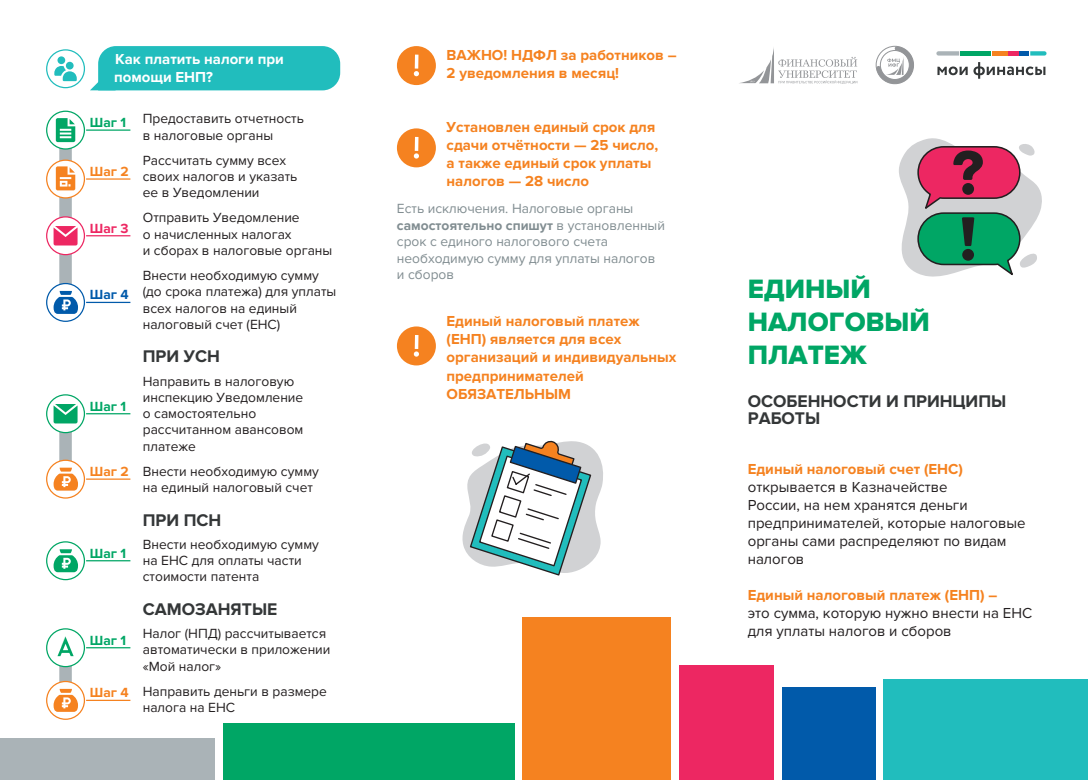
<style>
.page{position:relative;width:1088px;height:780px;background:#fff}
.page>*{position:absolute;margin:0;border:0;box-sizing:border-box;transform-origin:0 0}
.t1{font:27.5px/33px "Proxima Nova Extrabld";color:#00a665}
.t2{font:700 17.5px/17.5px "Proxima Nova";color:#343738}
.t3{font:700 15px/18px "Proxima Nova";color:#f58220}
.t4{font:15px/18px "Proxima Nova";color:#231f20}
.t5{font:700 15px/18px "Proxima Nova";color:#fff}
.t6{font:13.75px/16.2px "Proxima Nova";color:#231f20}
.t7{font:13.75px/16.5px "Proxima Nova";color:#818d91}
.t8{font:700 13.75px "Proxima Nova";color:#00a665}
.t9{font:700 13.75px "Proxima Nova";color:#f58220}
.t10{font:700 13.75px "Proxima Nova";color:#ed2762}
.t11{font:700 13.75px "Proxima Nova";color:#015aaa}
.s1{font-weight:700}
</style>
<div class="page">
<div style="left:59px;top:130px;width:13px;height:176px;background:#aab3b7"></div>
<div style="left:59px;top:406px;width:13px;height:87px;background:#aab3b7"></div>
<div style="left:59px;top:642px;width:13px;height:73px;background:#aab3b7"></div>
<div style="left:0;top:738px;width:215px;height:42px;background:#aab3b7"></div>
<div style="left:223px;top:723px;width:291px;height:57px;background:#00a665"></div>
<div style="left:522px;top:618px;width:149px;height:162px;background:#f58220"></div>
<div style="left:679px;top:665px;width:95px;height:115px;background:#ed2762"></div>
<div style="left:782px;top:687px;width:94px;height:93px;background:#015aaa"></div>
<div style="left:884px;top:679px;width:204px;height:101px;background:#21bdbd"></div>
<svg style="left:54px;top:56px;width:23px;height:25px"></svg>
<div style="left:46px;top:49px;width:39px;height:39px;border:1px solid #21bdbd;border-radius:50%"></div>
<svg style="left:397px;top:46px;width:39px;height:39px"></svg>
<svg style="left:397px;top:128px;width:39px;height:39px"></svg>
<svg style="left:397px;top:326px;width:39px;height:39px"></svg>
<svg style="left:937px;top:62px;width:108px;height:17px"></svg>
<svg style="left:936px;top:51px;width:23px;height:5px"></svg>
<div style="left:960px;top:51px;width:31px;height:5px;background:#00a665"></div>
<div style="left:992px;top:51px;width:15px;height:5px;background:#f58220"></div>
<div style="left:1008px;top:51px;width:10px;height:5px;background:#ed2762"></div>
<div style="left:1019px;top:51px;width:10px;height:5px;background:#015aaa"></div>
<svg style="left:1030px;top:51px;width:16px;height:5px"></svg>
<svg style="left:875px;top:45px;width:39px;height:40px"></svg>
<svg style="left:739px;top:48px;width:118px;height:36px"></svg>
<svg style="left:899px;top:138px;width:143px;height:139px"></svg>
<div style="left:962px;top:183px;width:12px;height:12px;background:#231f20;border-radius:50%"></div>
<div style="left:962px;top:249px;width:12px;height:12px;background:#231f20;border-radius:50%"></div>
<svg style="left:462px;top:440px;width:141px;height:136px"></svg>
<svg style="left:90px;top:46px;width:250px;height:44px;background:#2bc0c0"></svg>
<svg style="left:47px;top:111px;width:37px;height:38px"></svg>
<div style="left:46px;top:111px;width:39px;height:39px;border:1px solid #00a665;border-radius:50%"></div>
<svg style="left:56px;top:118px;width:19px;height:24px"></svg>
<hr style="left:86px;top:129px;width:44px;height:2px;background:#00a665">
<svg style="left:47px;top:160px;width:37px;height:38px"></svg>
<div style="left:46px;top:159px;width:39px;height:39px;border:1px solid #f58220;border-radius:50%"></div>
<hr style="left:86px;top:178px;width:44px;height:2px;background:#f58220">
<svg style="left:56px;top:166px;width:19px;height:24px"></svg>
<svg style="left:47px;top:217px;width:37px;height:37px"></svg>
<div style="left:46px;top:216px;width:39px;height:39px;border:1px solid #ed2762;border-radius:50%"></div>
<hr style="left:86px;top:235px;width:44px;height:1px;background:#ed2762">
<svg style="left:54px;top:226px;width:24px;height:19px"></svg>
<svg style="left:47px;top:395px;width:37px;height:37px"></svg>
<div style="left:46px;top:394px;width:39px;height:39px;border:1px solid #00a665;border-radius:50%"></div>
<hr style="left:86px;top:413px;width:44px;height:1px;background:#00a665">
<svg style="left:54px;top:404px;width:24px;height:19px"></svg>
<svg style="left:47px;top:283px;width:37px;height:38px"></svg>
<div style="left:46px;top:283px;width:39px;height:39px;border:1px solid #015aaa;border-radius:50%"></div>
<hr style="left:86px;top:302px;width:44px;height:1px;background:#015aaa">
<svg style="left:54px;top:291px;width:24px;height:23px"></svg>
<svg style="left:47px;top:542px;width:37px;height:37px"></svg>
<div style="left:46px;top:541px;width:39px;height:39px;border:1px solid #00a665;border-radius:50%"></div>
<hr style="left:86px;top:560px;width:44px;height:1px;background:#00a665">
<svg style="left:54px;top:549px;width:24px;height:23px"></svg>
<svg style="left:47px;top:681px;width:37px;height:38px"></svg>
<div style="left:46px;top:680px;width:39px;height:39px;border:1px solid #f58220;border-radius:50%"></div>
<hr style="left:86px;top:699px;width:44px;height:2px;background:#f58220">
<svg style="left:54px;top:688px;width:24px;height:23px"></svg>
<svg style="left:47px;top:460px;width:37px;height:38px"></svg>
<div style="left:46px;top:459px;width:39px;height:39px;border:1px solid #f58220;border-radius:50%"></div>
<hr style="left:86px;top:478px;width:44px;height:1px;background:#f58220">
<svg style="left:54px;top:467px;width:24px;height:23px"></svg>
<div style="left:47px;top:628px;width:37px;height:38px;background:#fff;border-radius:50%"></div>
<div style="left:46px;top:628px;width:39px;height:39px;border:1px solid #00a665;border-radius:50%"></div>
<hr style="left:86px;top:647px;width:44px;height:1px;background:#00a665">
<svg style="left:57px;top:636px;width:17px;height:20px"></svg>
<p class="t5" style="left:114px;top:50px;width:171px">Как платить налоги при помощи ЕНП?</p>
<p class="t8" style="left:90px;top:114px;width:38px">Шаг 1</p>
<p class="t9" style="left:90px;top:163px;width:40px">Шаг 2</p>
<p class="t6" style="left:143px;top:111px;width:163px">Предоставить отчетность в налоговые органы</p>
<p class="t6" style="left:143px;top:152px;width:156px">Рассчитать сумму всех своих налогов и указать ее в Уведомлении</p>
<p class="t6" style="left:143px;top:210px;width:191px">Отправить Уведомление<br>о начисленных налогах<br>и сборах в налоговые органы</p>
<p class="t6" style="left:143px;top:267px;width:195px">Внести необходимую сумму (до срока платежа) для уплаты всех налогов на единый налоговый счет (ЕНС)</p>
<p class="t2" style="left:143px;top:348px;width:79px">ПРИ УСН</p>
<p class="t6" style="left:143px;top:373px;width:162px">Направить в налоговую инспекцию Уведомление о самостоятельно рассчитанном авансовом платеже</p>
<p class="t6" style="left:143px;top:463px;width:178px">Внести необходимую сумму на единый налоговый счет</p>
<p class="t2" style="left:143px;top:511px;width:80px">ПРИ ПСН</p>
<p class="t6" style="left:143px;top:536px;width:178px">Внести необходимую сумму на ЕНС для оплаты части стоимости патента</p>
<p class="t2" style="left:143px;top:600px;width:136px">САМОЗАНЯТЫЕ</p>
<p class="t6" style="left:143px;top:625px;width:189px">Налог (НПД) рассчитывается автоматически в приложении «Мой налог»</p>
<p class="t6" style="left:143px;top:683px;width:186px">Направить деньги в размере налога на ЕНС</p>
<p class="t10" style="left:90px;top:220px;width:40px">Шаг 3</p>
<p class="t11" style="left:90px;top:287px;width:40px">Шаг 4</p>
<p class="t8" style="left:90px;top:398px;width:38px">Шаг 1</p>
<p class="t9" style="left:90px;top:463px;width:40px">Шаг 2</p>
<p class="t8" style="left:90px;top:545px;width:38px">Шаг 1</p>
<p class="t8" style="left:90px;top:632px;width:38px">Шаг 1</p>
<p class="t9" style="left:90px;top:684px;width:40px">Шаг 4</p>
<p class="t3" style="left:446px;top:47px;width:232px">ВАЖНО! НДФЛ за работников –<br>2 уведомления в месяц!</p>
<p class="t3" style="left:446px;top:118px;width:213px">Установлен единый срок для сдачи отчётности — 25 число, а также единый срок уплаты налогов — 28 число</p>
<p class="t7" style="left:397px;top:200px;width:270px">Есть исключения. Налоговые органы <span class="s1">самостоятельно спишут</span> в установленный срок с единого налогового счета необходимую сумму для уплаты налогов и сборов</p>
<p class="t3" style="left:446px;top:313px;width:231px">Единый налоговый платеж (ЕНП) является для всех организаций и индивидуальных предпринимателей<br>ОБЯЗАТЕЛЬНЫМ</p>
<h1 class="t1" style="left:748px;top:273px;width:184px">ЕДИНЫЙ<br>НАЛОГОВЫЙ<br>ПЛАТЕЖ</h1>
<p class="t2" style="left:748px;top:392px;width:260px">ОСОБЕННОСТИ И ПРИНЦИПЫ<br>РАБОТЫ</p>
<p class="t3" style="left:748px;top:460px;width:217px">Единый налоговый счет (ЕНС)</p>
<p class="t4" style="left:748px;top:478px;width:279px">открывается в Казначействе<br>России, на нем хранятся деньги предпринимателей, которые налоговые органы сами распределяют по видам налогов</p>
<p class="t3" style="left:748px;top:586px;width:251px">Единый налоговый платеж (ЕНП) –</p>
<p class="t4" style="left:748px;top:604px;width:286px">это сумма, которую нужно внести на ЕНС для уплаты налогов и сборов</p>
</div>
